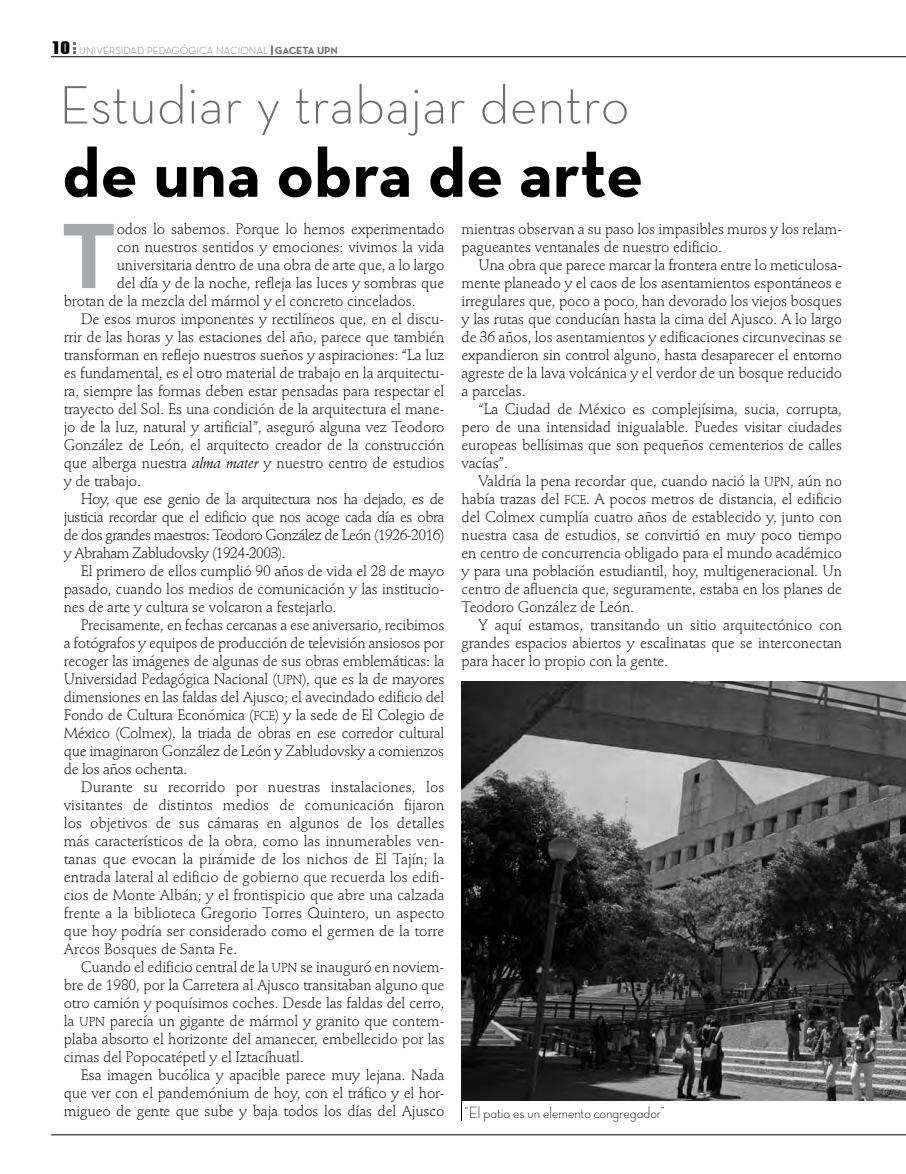
<style>
.page{position:relative;width:906px;height:1174px;background:#fff}
.page>*{position:absolute;margin:0;border:0;box-sizing:border-box;transform-origin:0 0}
.t1{font:700 94.35px "Neutra Text";color:#a7a9ac}
.t2{font:700 69.6px "Neutra Text";color:#000}
.t3{font:300 54.9px "Neutra Text";color:#6d6e71}
.t4{font:16.5px "Neutra Disp Light Alt";color:#000}
.t5{font:300 15px/18px "Stempel Schneidler";letter-spacing:-.01em;color:#000;text-align:justify}
.t6{font:300 15px "Stempel Schneidler";letter-spacing:-.04em;color:#000}
.t7{font:10.5px "Neutra Text Light Alt";color:#77787b}
.s1{font-family:"Briem Akademi MM 900 400";font-size:18px;color:#000}
.s2{font-family:"Neutra Text";font-weight:700;color:#6d6e71}
.s3{font-family:"Stempel Schneidler Light SC850";font-weight:400;font-size:12.75px}
.s4{font-weight:400;font-style:italic}
.s5{font-family:"Stempel Schneidler Light SC850";font-weight:400}
</style>
<div class="page">
<svg style="left:73px;top:42px;width:2px;height:12px"></svg>
<hr style="left:51px;top:56px;width:855px;height:1px;background:#000">
<hr style="left:51px;top:1134px;width:855px;height:1px;background:#000">
<img style="left:461px;top:681px;width:445px;height:419px">
<svg style="left:461px;top:1100px;width:1px;height:21px"></svg>
<p class="t7" style="left:51px;top:44px;width:288px"><span class="s1">10</span> UNIVERSIDAD PEDAGÓGICA NACIONAL <span class="s2">Gaceta upn</span></p>
<h3 class="t3" style="left:59px;top:71px;width:572px">Estudiar y trabajar dentro</h3>
<h2 class="t2" style="left:62px;top:130px;width:583px">de una obra de arte</h2>
<h1 class="t1" style="left:61px;top:197px;width:57px">T</h1>
<p class="t5" style="left:117px;top:220px;width:329px">odos lo sabemos. Porque lo hemos experimentado</p>
<p class="t5" style="left:461px;top:220px;width:382px">mientras observan a su paso los impasibles muros y los relam&shy;pagueantes ventanales de nuestro edificio.</p>
<p class="t5" style="left:461px;top:256px;width:382px;text-indent:17px">Una obra que parece marcar la frontera entre lo meticulosa&shy;mente planeado y el caos de los asentamientos espontáneos e irregulares que, poco a poco, han devorado los viejos bosques y las rutas que conducían hasta la cima del Ajusco. A lo largo de 36 años, los asentamientos y edificaciones circunvecinas se expandieron sin control alguno, hasta desaparecer el entorno agreste de la lava volcánica y el verdor de un bosque reducido a parcelas.</p>
<p class="t5" style="left:461px;top:400px;width:382px;text-indent:17px">“La Ciudad de México es complejísima, sucia, corrupta, pero de una intensidad inigualable. Puedes visitar ciudades europeas bellísimas que son pequeños cementerios de calles vacías”.</p>
<p class="t5" style="left:461px;top:472px;width:382px;text-indent:17px">Valdría la pena recordar que, cuando nació la <span class="s3">UPN</span>, aún no había trazas del <span class="s3">FCE</span>. A pocos metros de distancia, el edificio del Colmex cumplía cuatro años de establecido y, junto con nuestra casa de estudios, se convirtió en muy poco tiempo en centro de concurrencia obligado para el mundo académico y para una población estudiantil, hoy, multigeneracional. Un centro de afluencia que, seguramente, estaba en los planes de Teodoro González de León.</p>
<p class="t5" style="left:461px;top:616px;width:382px;text-indent:17px">Y aquí estamos, transitando un sitio arquitectónico con grandes espacios abiertos y escalinatas que se interconectan para hacer lo propio con la gente.</p>
<p class="t5" style="left:117px;top:238px;width:329px">con nuestros sentidos y emociones: vivimos la vida</p>
<p class="t5" style="left:117px;top:256px;width:329px">universitaria dentro de una obra de arte que, a lo largo</p>
<p class="t5" style="left:117px;top:274px;width:329px">del día y de la noche, refleja las luces y sombras que</p>
<p class="t5" style="left:64px;top:292px;width:353px">brotan de la mezcla del mármol y el concreto cincelados.</p>
<p class="t5" style="left:81px;top:310px;width:365px">De esos muros imponentes y rectilíneos que, en el discu-</p>
<p class="t5" style="left:64px;top:328px;width:382px">rrir de las horas y las estaciones del año, parece que también</p>
<p class="t5" style="left:64px;top:346px;width:382px">transforman en reflejo nuestros sueños y aspiraciones: “La luz</p>
<p class="t5" style="left:64px;top:364px;width:382px">es fundamental, es el otro material de trabajo en la arquitectu-</p>
<p class="t5" style="left:64px;top:382px;width:382px">ra, siempre las formas deben estar pensadas para respectar el</p>
<p class="t5" style="left:64px;top:400px;width:382px">trayecto del Sol. Es una condición de la arquitectura el mane-</p>
<p class="t5" style="left:64px;top:418px;width:382px">jo de la luz, natural y artificial”, aseguró alguna vez Teodoro</p>
<p class="t5" style="left:64px;top:436px;width:382px">González de León, el arquitecto creador de la construcción</p>
<p class="t5" style="left:64px;top:454px;width:382px">que alberga nuestra <span class="s4">alma mater</span> y nuestro centro de estudios</p>
<p class="t5" style="left:64px;top:472px;width:79px">y de trabajo.</p>
<p class="t6" style="left:81px;top:490px;width:365px">Hoy, que ese genio de la arquitectura nos ha dejado, es de</p>
<p class="t6" style="left:64px;top:508px;width:382px">justicia recordar que el edificio que nos acoge cada día es obra</p>
<p class="t6" style="left:64px;top:526px;width:382px">de dos grandes maestros: Teodoro González de León (1926-2016)</p>
<p class="t6" style="left:64px;top:544px;width:223px">y Abraham Zabludovsky (1924-2003).</p>
<p class="t5" style="left:81px;top:562px;width:365px">El primero de ellos cumplió 90 años de vida el 28 de mayo</p>
<p class="t5" style="left:64px;top:580px;width:382px">pasado, cuando los medios de comunicación y las institucio-</p>
<p class="t5" style="left:64px;top:598px;width:274px">nes de arte y cultura se volcaron a festejarlo.</p>
<p class="t5" style="left:81px;top:616px;width:365px">Precisamente, en fechas cercanas a ese aniversario, recibimos</p>
<p class="t5" style="left:64px;top:634px;width:382px">a fotógrafos y equipos de producción de televisión ansiosos por</p>
<p class="t5" style="left:64px;top:652px;width:382px">recoger las imágenes de algunas de sus obras emblemáticas: la</p>
<p class="t5" style="left:64px;top:670px;width:382px">Universidad Pedagógica Nacional <span class="s5">(</span><span class="s3">UPN</span><span class="s5">)</span>, que es la de mayores</p>
<p class="t5" style="left:64px;top:688px;width:382px">dimensiones en las faldas del Ajusco; el avecindado edificio del</p>
<p class="t5" style="left:64px;top:706px;width:382px">Fondo de Cultura Económica (<span class="s3">FCE</span>) y la sede de El Colegio de</p>
<p class="t5" style="left:64px;top:724px;width:382px">México (Colmex), la triada de obras en ese corredor cultural</p>
<p class="t5" style="left:64px;top:742px;width:382px">que imaginaron González de León y Zabludovsky a comienzos</p>
<p class="t5" style="left:64px;top:760px;width:125px">de los años ochenta.</p>
<p class="t5" style="left:81px;top:778px;width:365px">Durante su recorrido por nuestras instalaciones, los</p>
<p class="t5" style="left:64px;top:796px;width:382px">visitantes de distintos medios de comunicación fijaron</p>
<p class="t5" style="left:64px;top:814px;width:382px">los objetivos de sus cámaras en algunos de los detalles</p>
<p class="t5" style="left:64px;top:832px;width:382px">más característicos de la obra, como las innumerables ven-</p>
<p class="t5" style="left:64px;top:850px;width:382px">tanas que evocan la pirámide de los nichos de El Tajín; la</p>
<p class="t5" style="left:64px;top:868px;width:382px">entrada lateral al edificio de gobierno que recuerda los edifi-</p>
<p class="t5" style="left:64px;top:886px;width:382px">cios de Monte Albán; y el frontispicio que abre una calzada</p>
<p class="t5" style="left:64px;top:904px;width:382px">frente a la biblioteca Gregorio Torres Quintero, un aspecto</p>
<p class="t5" style="left:64px;top:922px;width:382px">que hoy podría ser considerado como el germen de la torre</p>
<p class="t5" style="left:64px;top:940px;width:175px">Arcos Bosques de Santa Fe.</p>
<p class="t5" style="left:81px;top:958px;width:365px">Cuando el edificio central de la <span class="s3">UPN</span> se inauguró en noviem-</p>
<p class="t5" style="left:64px;top:976px;width:382px">bre de 1980, por la Carretera al Ajusco transitaban alguno que</p>
<p class="t5" style="left:64px;top:994px;width:382px">otro camión y poquísimos coches. Desde las faldas del cerro,</p>
<p class="t5" style="left:64px;top:1012px;width:382px">la <span class="s3">UPN</span> parecía un gigante de mármol y granito que contem-</p>
<p class="t5" style="left:64px;top:1030px;width:382px">plaba absorto el horizonte del amanecer, embellecido por las</p>
<p class="t5" style="left:64px;top:1048px;width:241px">cimas del Popocatépetl y el Iztacíhuatl.</p>
<p class="t5" style="left:81px;top:1066px;width:365px">Esa imagen bucólica y apacible parece muy lejana. Nada</p>
<p class="t5" style="left:64px;top:1084px;width:382px">que ver con el pandemónium de hoy, con el tráfico y el hor-</p>
<p class="t5" style="left:64px;top:1102px;width:382px">migueo de gente que sube y baja todos los días del Ajusco</p>
<p class="t4" style="left:464px;top:1103px;width:202px">“El patio es un elemento congregador”</p>
</div>
